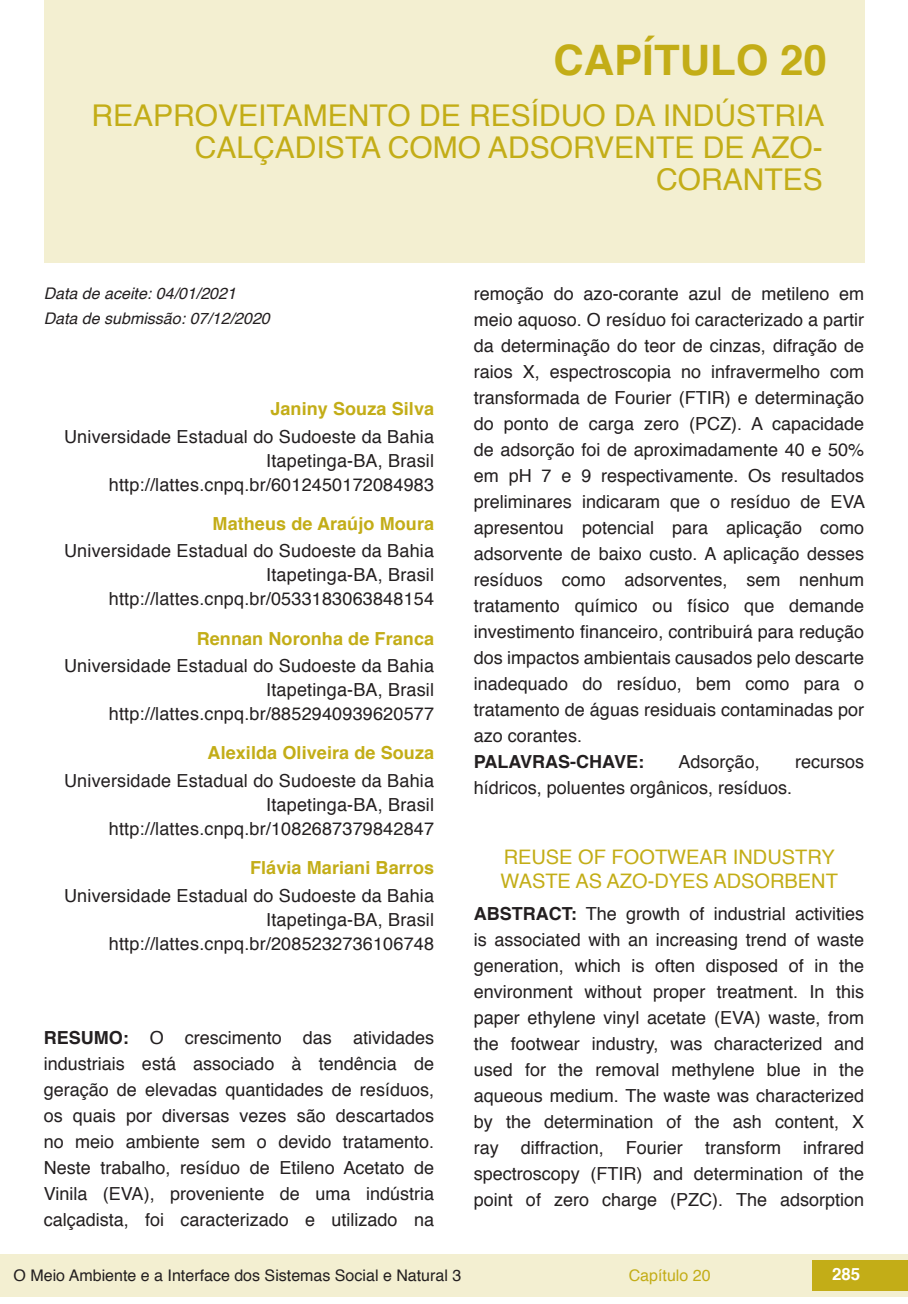
<style>
.page{position:relative;width:908px;height:1304px;background:#fff}
.page>*{position:absolute;margin:0;border:0;box-sizing:border-box;transform-origin:0 0}
.capítulos{font:700 42px "Helvetica";color:#c3ad17}
.nome_artigos{font:30px/32px "Helvetica";color:#c3ad17;text-align:right}
.título_Inglês{font:20px/24px "Helvetica";color:#c3ad17}
.Resumos_e_PC_TXT{font:18px/26px "Helvetica";color:#231f20;text-align:justify}
.info_autores{font:18px "Helvetica";letter-spacing:.01em;color:#231f20}
.nome_autores{font:700 18px "Helvetica";letter-spacing:.005em;color:#c3ad17}
.Resumos_e_PC_TXT-2{font:700 18px "Helvetica";color:#231f20}
.t1{font:700 16.8px "Helvetica";color:#fff}
.t2{font:16px "Helvetica";color:#231f20}
.data{font:italic 16px "Helvetica";color:#231f20}
.t3{font:16px "Helvetica";color:#c3ad17}
.s1{font-weight:700}
</style>
<div class="page">
<div style="left:0;top:1254px;width:906px;height:43px;background:#f3efd1"></div>
<div style="left:812px;top:1261px;width:95px;height:30px;background:#c3ad17"></div>
<div style="left:44px;top:0;width:819px;height:263px;background:#f3efd1"></div>
<p class="capítulos" style="left:553px;top:26px;width:275px">CAPÍTULO 20</p>
<p class="nome_artigos" style="left:91px;top:101px;width:734px">REAPROVEITAMENTO DE RESÍDUO DA INDÚSTRIA<br>CALÇADISTA COMO ADSORVENTE DE AZO-<br>CORANTES</p>
<p class="data" style="left:44px;top:280px;width:194px">Data de aceite: 04/01/2021</p>
<p class="data" style="left:44px;top:306px;width:227px">Data de submissão: 07/12/2020</p>
<p class="nome_autores" style="left:270px;top:395px;width:165px">Janiny Souza Silva</p>
<p class="info_autores" style="left:64px;top:423px;width:371px">Universidade Estadual do Sudoeste da Bahia</p>
<p class="info_autores" style="left:266px;top:447px;width:169px">Itapetinga-BA, Brasil</p>
<p class="info_autores" style="left:109px;top:471px;width:326px">http://lattes.cnpq.br/6012450172084983</p>
<p class="nome_autores" style="left:212px;top:509px;width:223px">Matheus de Araújo Moura</p>
<p class="info_autores" style="left:64px;top:537px;width:371px">Universidade Estadual do Sudoeste da Bahia</p>
<p class="info_autores" style="left:266px;top:561px;width:169px">Itapetinga-BA, Brasil</p>
<p class="info_autores" style="left:109px;top:585px;width:326px">http://lattes.cnpq.br/0533183063848154</p>
<p class="nome_autores" style="left:197px;top:624px;width:239px">Rennan Noronha de Franca</p>
<p class="info_autores" style="left:64px;top:652px;width:371px">Universidade Estadual do Sudoeste da Bahia</p>
<p class="info_autores" style="left:266px;top:676px;width:169px">Itapetinga-BA, Brasil</p>
<p class="info_autores" style="left:109px;top:700px;width:326px">http://lattes.cnpq.br/8852940939620577</p>
<p class="nome_autores" style="left:207px;top:739px;width:228px">Alexilda Oliveira de Souza</p>
<p class="info_autores" style="left:64px;top:767px;width:371px">Universidade Estadual do Sudoeste da Bahia</p>
<p class="info_autores" style="left:266px;top:791px;width:169px">Itapetinga-BA, Brasil</p>
<p class="info_autores" style="left:109px;top:815px;width:326px">http://lattes.cnpq.br/1082687379842847</p>
<p class="nome_autores" style="left:250px;top:853px;width:185px">Flávia Mariani Barros</p>
<p class="info_autores" style="left:64px;top:881px;width:371px">Universidade Estadual do Sudoeste da Bahia</p>
<p class="info_autores" style="left:266px;top:905px;width:169px">Itapetinga-BA, Brasil</p>
<p class="info_autores" style="left:109px;top:929px;width:326px">http://lattes.cnpq.br/2085232736106748</p>
<p class="Resumos_e_PC_TXT" style="left:44px;top:1025px;width:392px"><span class="s1">RESUMO:</span> O crescimento das atividades industriais está associado à tendência de geração de elevadas quantidades de resíduos, os quais por diversas vezes são descartados no meio ambiente sem o devido tratamento.<br>Neste trabalho, resíduo de Etileno Acetato de Vinila (EVA), proveniente de uma indústria calçadista, foi caracterizado e utilizado na</p>
<p class="Resumos_e_PC_TXT" style="left:473px;top:281px;width:393px">remoção do azo-corante azul de metileno em meio aquoso. O resíduo foi caracterizado a partir da determinação do teor de cinzas, difração de raios X, espectroscopia no infravermelho com transformada de Fourier (FTIR) e determinação do ponto de carga zero (PCZ). A capacidade de adsorção foi de aproximadamente 40 e 50% em pH 7 e 9 respectivamente. Os resultados preliminares indicaram que o resíduo de EVA apresentou potencial para aplicação como adsorvente de baixo custo. A aplicação desses resíduos como adsorventes, sem nenhum tratamento químico ou físico que demande investimento financeiro, contribuirá para redução dos impactos ambientais causados pelo descarte inadequado do resíduo, bem como para o tratamento de águas residuais contaminadas por azo corantes.</p>
<p class="Resumos_e_PC_TXT-2" style="left:473px;top:747px;width:172px">PALAVRAS-CHAVE:</p>
<p class="Resumos_e_PC_TXT" style="left:678px;top:749px;width:83px">Adsorção,</p>
<p class="Resumos_e_PC_TXT" style="left:794px;top:749px;width:71px">recursos</p>
<p class="Resumos_e_PC_TXT" style="left:473px;top:775px;width:320px">hídricos, poluentes orgânicos, resíduos.</p>
<p class="título_Inglês" style="left:500px;top:846px;width:339px">REUSE OF FOOTWEAR INDUSTRY<br>WASTE AS AZO-DYES ADSORBENT</p>
<p class="Resumos_e_PC_TXT" style="left:473px;top:901px;width:392px"><span class="s1">ABSTRACT:</span> The growth of industrial activities is associated with an increasing trend of waste generation, which is often disposed of in the environment without proper treatment. In this paper ethylene vinyl acetate (EVA) waste, from the footwear industry, was characterized and used for the removal methylene blue in the aqueous medium. The waste was characterized by the determination of the ash content, X ray diffraction, Fourier transform infrared spectroscopy (FTIR) and determination of the point of zero charge (PZC). The adsorption</p>
<p class="t2" style="left:14px;top:1263px;width:449px">O Meio Ambiente e a Interface dos Sistemas Social e Natural 3</p>
<p class="t3" style="left:628px;top:1263px;width:83px">Capítulo 20</p>
<p class="t1" style="left:831px;top:1261px;width:30px">285</p>
</div>
